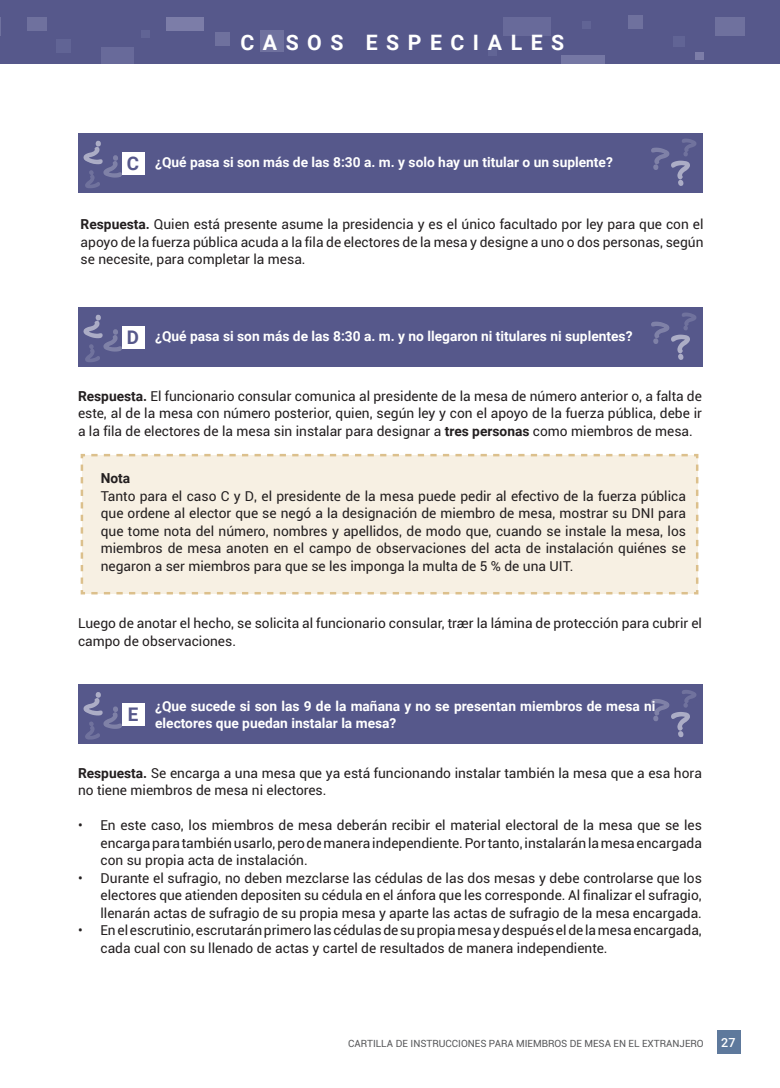
<style>
.page{position:relative;width:780px;height:1088px;background:#fff}
.page>*{position:absolute;margin:0;border:0;box-sizing:border-box;transform-origin:0 0}
.t1{font:700 21.25px "Roboto";letter-spacing:.4em;color:#fff}
.t2{font:700 18.75px "Roboto";color:#56588b}
.t3{font:13.75px/17.5px "Roboto";color:#231f20;text-align:justify}
.t4{font:700 13.75px/17.5px "Roboto";color:#fff}
.t5{font:700 13.75px "Roboto";color:#231f20}
.t6{font:500 12.5px "Roboto";color:#fff}
.t7{font:10px "Roboto";color:#57585a}
.s1{font-weight:700}
</style>
<div class="page">
<div style="left:716px;top:1030px;width:24px;height:23px;background:#5e799c"></div>
<div style="left:0;top:0;width:18px;height:64px;background:#56588b"></div>
<svg style="left:0;top:18px;width:1px;height:18px"></svg>
<div style="left:18px;top:0;width:762px;height:64px;background:#56588b"></div>
<div style="left:260px;top:30px;width:23px;height:21px;background:#6f719e"></div>
<div style="left:715px;top:18px;width:30px;height:18px;background:#6f719e"></div>
<div style="left:503px;top:18px;width:48px;height:18px;background:#686a9a"></div>
<div style="left:167px;top:18px;width:37px;height:13px;background:#7c7da8"></div>
<div style="left:561px;top:56px;width:43px;height:8px;background:#7577a4"></div>
<div style="left:215px;top:33px;width:15px;height:13px;background:#6f719e"></div>
<div style="left:56px;top:39px;width:15px;height:14px;background:#616495"></div>
<div style="left:628px;top:15px;width:15px;height:13px;background:#6f719e"></div>
<div style="left:673px;top:36px;width:12px;height:10px;background:#616495"></div>
<div style="left:141px;top:30px;width:8px;height:8px;background:#616495"></div>
<div style="left:694px;top:52px;width:9px;height:8px;background:#7c7da8"></div>
<div style="left:582px;top:21px;width:9px;height:7px;background:#616495"></div>
<div style="left:488px;top:48px;width:8px;height:8px;background:#616495"></div>
<div style="left:101px;top:47px;width:32px;height:17px;background:#686a9a"></div>
<div style="left:27px;top:18px;width:19px;height:13px;background:#6f719e"></div>
<div style="left:80px;top:453px;width:619px;height:142px;background:#f7f0e3"></div>
<div style="left:78px;top:133px;width:624px;height:59px;background:#56588b"></div>
<svg style="left:649px;top:139px;width:49px;height:54px"></svg>
<svg style="left:83px;top:140px;width:41px;height:48px"></svg>
<div style="left:122px;top:152px;width:22px;height:22px;background:#fff"></div>
<div style="left:78px;top:307px;width:624px;height:59px;background:#56588b"></div>
<svg style="left:649px;top:312px;width:49px;height:55px"></svg>
<svg style="left:83px;top:314px;width:41px;height:48px"></svg>
<div style="left:122px;top:326px;width:22px;height:22px;background:#fff"></div>
<div style="left:78px;top:684px;width:624px;height:59px;background:#56588b"></div>
<svg style="left:83px;top:692px;width:41px;height:48px"></svg>
<div style="left:122px;top:703px;width:22px;height:22px;background:#fff"></div>
<svg style="left:649px;top:690px;width:49px;height:54px"></svg>
<h1 class="t1" style="left:240px;top:28px;width:325px">CASOS ESPECIALES</h1>
<h2 class="t2" style="left:127px;top:150px;width:14px">C</h2>
<p class="t4" style="left:155px;top:152px;width:459px">¿Qué pasa si son más de las 8:30 a. m. y solo hay un titular o un suplente?</p>
<p class="t3" style="left:81px;top:215px;width:624px"><span class="s1">Respuesta.</span> Quien está presente asume la presidencia y es el único facultado por ley para que con el apoyo de la fuerza pública acuda a la fila de electores de la mesa y designe a uno o dos personas, según se necesite, para completar la mesa.</p>
<h2 class="t2" style="left:127px;top:324px;width:14px">D</h2>
<p class="t4" style="left:155px;top:326px;width:479px">¿Qué pasa si son más de las 8:30 a. m. y no llegaron ni titulares ni suplentes?</p>
<p class="t3" style="left:78px;top:386px;width:625px"><span class="s1">Respuesta.</span> El funcionario consular comunica al presidente de la mesa de número anterior o, a falta de este, al de la mesa con número posterior, quien, según ley y con el apoyo de la fuerza pública, debe ir a la fila de electores de la mesa sin instalar para designar a <span class="s1">tres personas</span> como miembros de mesa.</p>
<p class="t5" style="left:101px;top:469px;width:31px">Nota</p>
<p class="t3" style="left:101px;top:487px;width:586px">Tanto para el caso C y D, el presidente de la mesa puede pedir al efectivo de la fuerza pública que ordene al elector que se negó a la designación de miembro de mesa, mostrar su DNI para que tome nota del número, nombres y apellidos, de modo que, cuando se instale la mesa, los miembros de mesa anoten en el campo de observaciones del acta de instalación quiénes se negaron a ser miembros para que se les imponga la multa de 5 % de una UIT.</p>
<p class="t3" style="left:78px;top:614px;width:625px">Luego de anotar el hecho, se solicita al funcionario consular, traer la lámina de protección para cubrir el campo de observaciones.</p>
<h2 class="t2" style="left:128px;top:701px;width:12px">E</h2>
<p class="t4" style="left:155px;top:697px;width:502px">¿Que sucede si son las 9 de la mañana y no se presentan miembros de mesa ni electores que puedan instalar la mesa?</p>
<p class="t3" style="left:78px;top:764px;width:625px"><span class="s1">Respuesta.</span> Se encarga a una mesa que ya está funcionando instalar también la mesa que a esa hora no tiene miembros de mesa ni electores.</p>
<p class="t3" style="left:100px;top:816px;width:603px;text-indent:-23px">• En este caso, los miembros de mesa deberán recibir el material electoral de la mesa que se les encarga para también usarlo, pero de manera independiente. Por tanto, instalarán la mesa encargada con su propia acta de instalación.</p>
<p class="t3" style="left:100px;top:869px;width:603px;text-indent:-22px">• Durante el sufragio, no deben mezclarse las cédulas de las dos mesas y debe controlarse que los electores que atienden depositen su cédula en el ánfora que les corresponde. Al finalizar el sufragio, llenarán actas de sufragio de su propia mesa y aparte las actas de sufragio de la mesa encargada.</p>
<p class="t3" style="left:100px;top:921px;width:603px;text-indent:-23px">• En el escrutinio, escrutarán primero las cédulas de su propia mesa y después el de la mesa encargada, cada cual con su llenado de actas y cartel de resultados de manera independiente.</p>
<p class="t7" style="left:348px;top:1036px;width:357px">CARTILLA DE INSTRUCCIONES PARA MIEMBROS DE MESA EN EL EXTRANJERO</p>
<p class="t6" style="left:721px;top:1034px;width:16px">27</p>
</div>
